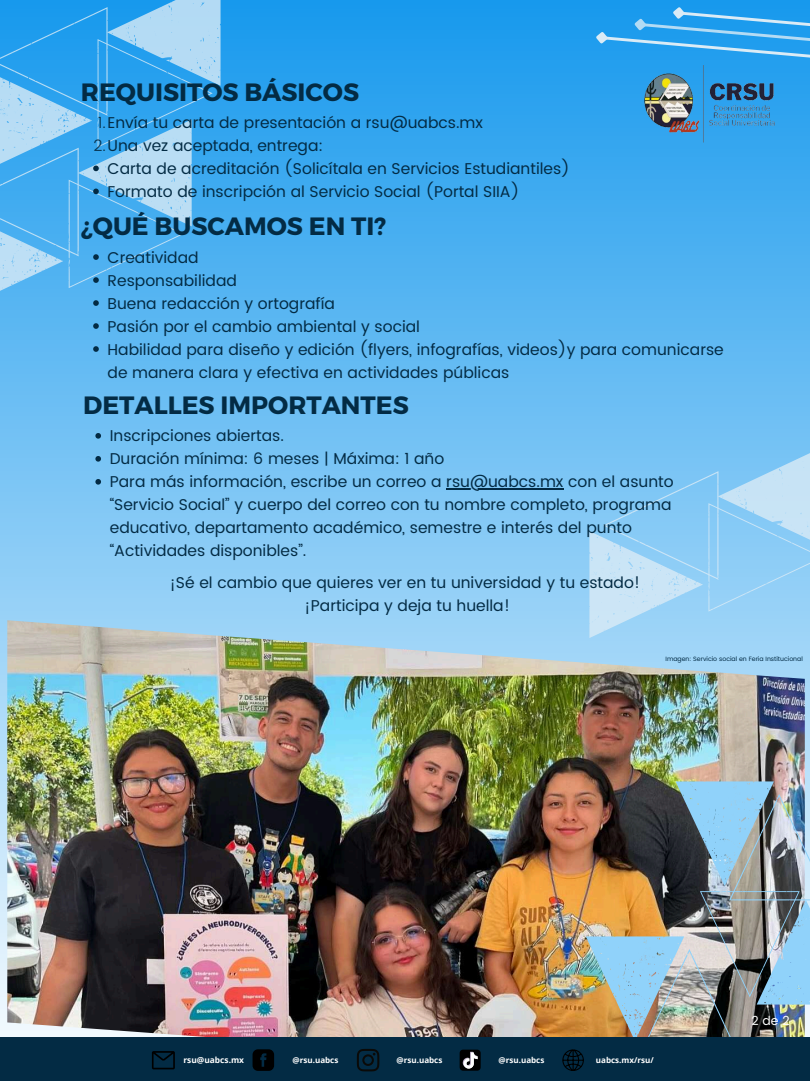
<style>
.page{position:relative;width:810px;height:1081px;background:#fff}
.page>*{position:absolute;margin:0;border:0;box-sizing:border-box;transform-origin:0 0}
.t1{font:700 25px "Montserrat";color:#032b44}
.t2{font:15.62px/23px "Poppins";color:#032b44}
.t3{font:12.5px "Poppins";color:#fff}
.t4{font:700 8.38px "Open Sans";color:#fff}
.t5{font:700 8.06px "Open Sans";color:#fff}
.t6{font:6.25px "Poppins";color:#032b44}
.s1{font-weight:300}
</style>
<div class="page">
<div style="left:0;top:0;width:810px;height:1080px;background:linear-gradient(to bottom,#1799ed,#fbfdff)"></div>
<img style="left:7px;top:620px;width:798px;height:416px">
<svg style="left:589px;top:443px;width:221px;height:194px;background:#98d1f5"></svg>
<svg style="left:593px;top:4px;width:217px;height:56px;background:#35a5ee"></svg>
<div style="left:0;top:1036px;width:810px;height:44px;background:#032b44"></div>
<svg style="left:357px;top:1049px;width:22px;height:21px"></svg>
<img style="left:562px;top:781px;width:248px;height:290px">
<svg style="left:152px;top:1051px;width:23px;height:17px"></svg>
<svg style="left:253px;top:1049px;width:21px;height:21px"></svg>
<svg style="left:460px;top:1049px;width:21px;height:21px"></svg>
<svg style="left:0;top:0;width:220px;height:314px;background:#5bb6f0"></svg>
<svg style="left:93px;top:323px;width:6px;height:6px"></svg>
<svg style="left:93px;top:346px;width:6px;height:6px"></svg>
<svg style="left:95px;top:433px;width:6px;height:5px"></svg>
<svg style="left:95px;top:456px;width:6px;height:5px"></svg>
<svg style="left:95px;top:479px;width:6px;height:5px"></svg>
<hr style="left:446px;top:488px;width:117px;height:1px;background:#032b44">
<img style="left:635px;top:66px;width:151px;height:80px">
<h1 class="t1" style="left:81px;top:76px;width:280px">REQUISITOS BÁSICOS</h1>
<p class="t2" style="left:94px;top:111px;width:391px"><span class="s1">1.</span>Envía tu carta de presentación a rsu@uabcs.mx<br><span class="s1">2.</span>Una vez aceptada, entrega:</p>
<p class="t2" style="left:108px;top:157px;width:464px">Carta de acreditación (Solicítala en Servicios Estudiantiles)<br>Formato de inscripción al Servicio Social (Portal SIIA)</p>
<h1 class="t1" style="left:81px;top:210px;width:307px">¿QUÉ BUSCAMOS EN TI?</h1>
<p class="t2" style="left:108px;top:246px;width:618px">Creatividad<br>Responsabilidad<br>Buena redacción y ortografía<br>Pasión por el cambio ambiental y social<br>Habilidad para diseño y edición (flyers, infografías, videos)y para comunicarse de manera clara y efectiva en actividades públicas</p>
<h1 class="t1" style="left:83px;top:389px;width:327px">DETALLES IMPORTANTES</h1>
<p class="t2" style="left:110px;top:424px;width:565px">Inscripciones abiertas.<br>Duración mínima: 6 meses | Máxima: 1 año<br>Para más información, escribe un correo a rsu@uabcs.mx con el asunto “Servicio Social” y cuerpo del correo con tu nombre completo, programa educativo, departamento académico, semestre e interés del punto “Actividades disponibles”.</p>
<p class="t2" style="left:169px;top:571px;width:473px;text-align:center">¡Sé el cambio que quieres ver en tu universidad y tu estado! ¡Participa y deja tu huella!</p>
<p class="t6" style="left:666px;top:655px;width:139px">Imagen: Servicio social en Feria Institucional</p>
<p class="t4" style="left:183px;top:1053px;width:62px">rsu@uabcs.mx</p>
<p class="t5" style="left:293px;top:1053px;width:47px">@rsu.uabcs</p>
<p class="t5" style="left:397px;top:1053px;width:47px">@rsu.uabcs</p>
<p class="t5" style="left:499px;top:1053px;width:47px">@rsu.uabcs</p>
<p class="t5" style="left:596px;top:1053px;width:59px">uabcs.mx/rsu/</p>
<p class="t3" style="left:752px;top:1013px;width:39px">2de2</p>
</div>
